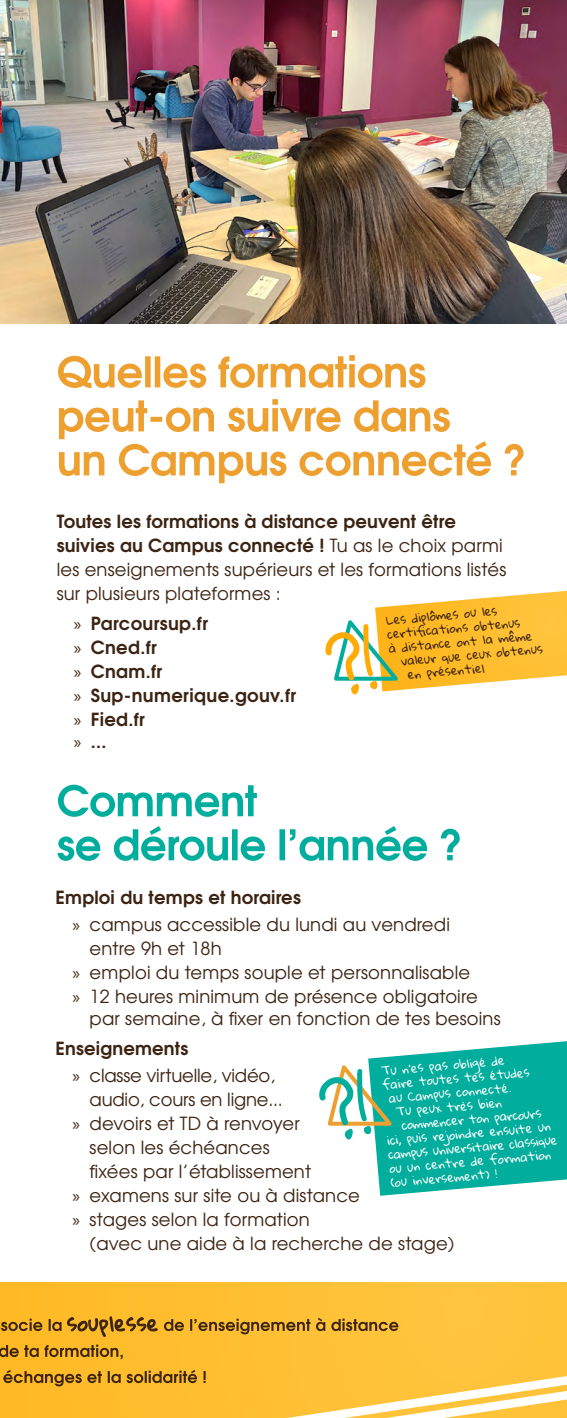
<style>
.page{position:relative;width:567px;height:1418px;background:#fff}
.page>*{position:absolute;margin:0;border:0;box-sizing:border-box;transform-origin:0 0}
.t1{font:18px/24px "Te X Gyre Adventor";letter-spacing:.01em;color:#3c2413}
.t2{font:700 18px "Te X Gyre Adventor";letter-spacing:.02em;color:#3c2413}
.t3{font:18px/24px "Te X Gyre Adventor";letter-spacing:-.01em;color:#3c2413}
.t4{font:12px/14px "Gloria Hallelujah";color:#fff}
.t5{font:12px/14px "Gloria Hallelujah";color:#3c2413}
.s1{font-weight:700}
.s2{font-family:"Myriad Pro";font-weight:400}
.s3{font-family:"Myriad Pro"}
</style>
<div class="page">
<div style="left:0;top:0;width:567px;height:1417px;background:linear-gradient(to right,#ffba26,#ffc641)"></div>
<div style="left:0;top:0;width:567px;height:1281px;background:#fff"></div>
<svg style="left:287px;top:1375px;width:280px;height:42px"></svg>
<svg style="left:59px;top:399px;width:465px;height:84px"></svg>
<svg style="left:58px;top:355px;width:367px;height:33px"></svg>
<svg style="left:57px;top:826px;width:403px;height:34px"></svg>
<svg style="left:58px;top:784px;width:199px;height:32px"></svg>
<svg style="left:0;top:1369px;width:206px;height:17px;background:#c89123"></svg>
<svg style="left:0;top:1344px;width:123px;height:14px;background:#bf8920"></svg>
<svg style="left:164px;top:1317px;width:234px;height:17px;background:#c8942a"></svg>
<svg style="left:0;top:1316px;width:158px;height:20px;background:#c89022"></svg>
<img style="left:0;top:0;width:567px;height:323px">
<svg style="left:325px;top:591px;width:242px;height:104px"></svg>
<svg style="left:319px;top:1041px;width:248px;height:154px"></svg>
<p class="t1" style="left:57px;top:508px;width:451px"><span class="s1">Toutes les formations à distance peuvent être suivies au Campus connecté !</span> Tu as le choix parmi les enseignements supérieurs et les formations listés sur plusieurs plateformes :</p>
<p class="t2" style="left:74px;top:607px;width:136px"><span class="s2">»</span> Parcoursup.fr</p>
<p class="t2" style="left:74px;top:631px;width:85px"><span class="s2">»</span> Cned.fr</p>
<p class="t2" style="left:74px;top:655px;width:90px"><span class="s2">»</span> Cnam.fr</p>
<p class="t2" style="left:74px;top:679px;width:224px"><span class="s2">»</span> Sup-numerique.gouv.fr</p>
<p class="t2" style="left:74px;top:703px;width:73px"><span class="s2">»</span> Fied.fr</p>
<p class="t2" style="left:74px;top:725px;width:34px"><span class="s2">»</span> ...</p>
<p class="t5" style="left:386px;top:613px;width:135px;rotate:-5deg">Les diplômes ou les certifi cations obtenus</p>
<p class="t5" style="left:388px;top:641px;width:146px;rotate:-5deg">à distance ont la même</p>
<p class="t5" style="left:400px;top:654px;width:144px;rotate:-5deg">valeur que ceux obtenus</p>
<p class="t5" style="left:407px;top:668px;width:78px;rotate:-5deg">en présentiel</p>
<p class="t2" style="left:56px;top:882px;width:247px">Emploi du temps et horaires</p>
<p class="t1" style="left:90px;top:911px;width:362px;text-indent:-17px"><span class="s3">»</span> campus accessible du lundi au vendredi entre 9h et 18h</p>
<p class="t1" style="left:73px;top:959px;width:399px"><span class="s3">»</span> emploi du temps souple et personnalisable</p>
<p class="t1" style="left:90px;top:984px;width:413px;line-height:22px;text-indent:-17px"><span class="s3">»</span> 12 heures minimum de présence obligatoire par semaine, à fixer en fonction de tes besoins</p>
<p class="t2" style="left:56px;top:1032px;width:134px">Enseignements</p>
<p class="t3" style="left:90px;top:1061px;width:195px;text-indent:-17px"><span class="s3">»</span> classe virtuelle, vidéo, audio, cours en ligne...</p>
<p class="t1" style="left:90px;top:1109px;width:223px;text-indent:-17px"><span class="s3">»</span> devoirs et TD à renvoyer selon les échéances fixées par l’établissement</p>
<p class="t1" style="left:73px;top:1181px;width:289px"><span class="s3">»</span> examens sur site ou à distance</p>
<p class="t1" style="left:90px;top:1205px;width:366px;text-indent:-17px"><span class="s3">»</span> stages selon la formation<br>(avec une aide à la recherche de stage)</p>
<p class="t4" style="left:380px;top:1064px;width:126px;rotate:-5deg">Tu n’es pas obligé de</p>
<p class="t4" style="left:382px;top:1078px;width:149px;rotate:-5deg">faire toutes tes études</p>
<p class="t4" style="left:388px;top:1091px;width:124px;rotate:-5deg">au Campus connecté.</p>
<p class="t4" style="left:395px;top:1105px;width:108px;rotate:-5deg">Tu peux très bien</p>
<p class="t4" style="left:401px;top:1118px;width:142px;rotate:-5deg">commencer ton parcours</p>
<p class="t4" style="left:386px;top:1134px;width:171px;rotate:-5deg">ici, puis rejoindre ensuite un campus universitaire classique</p>
<p class="t4" style="left:389px;top:1161px;width:164px;rotate:-5deg">ou un centre de formation</p>
<p class="t4" style="left:390px;top:1175px;width:108px;rotate:-5deg">(ou inversement) !</p>
</div>
